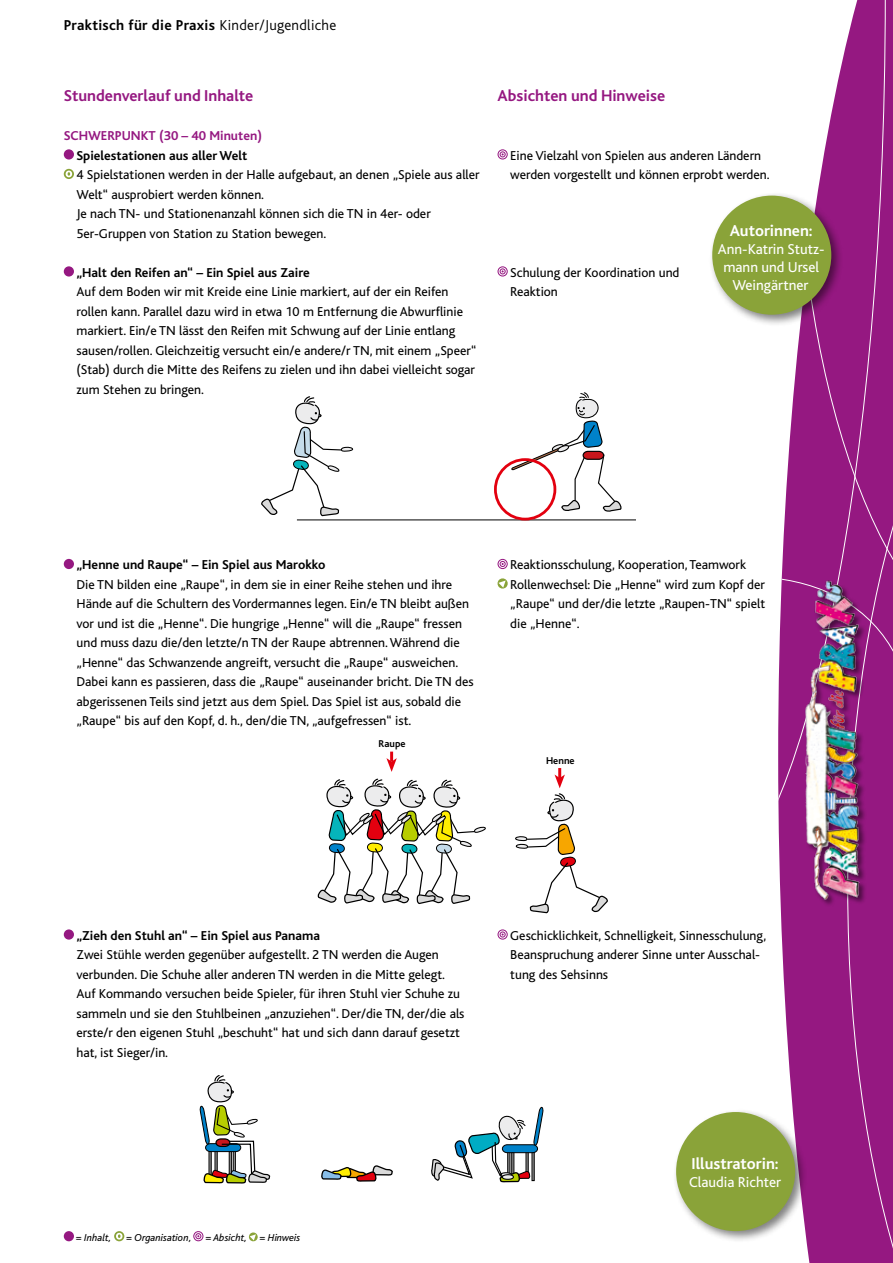
<style>
.page{position:relative;width:893px;height:1263px;background:#fff}
.page>*{position:absolute;margin:0;border:0;box-sizing:border-box;transform-origin:0 0}
.t1{font:700 16.5px "Bliss";color:#951881}
.t2{font:700 16.5px "Bliss";color:#fff}
.t3{font:15px/18px "Bliss";color:#fff;text-align:center}
.t4{font:700 15px "Bliss";letter-spacing:.02em;color:#000}
.t5{font:13.5px/19.5px "Bliss";color:#000}
.t6{font:700 13.5px "Bliss";color:#000}
.t7{font:700 13.5px "Bliss";color:#951881}
.t8{font:italic 10.5px "Bliss";color:#000}
.t9{font:700 10.35px "Bliss";color:#000}
.s1{font-weight:300}
</style>
<div class="page">
<svg style="left:817px;top:0;width:76px;height:301px"></svg>
<svg style="left:778px;top:301px;width:115px;height:962px;background:#9d298a"></svg>
<img style="left:805px;top:574px;width:62px;height:335px">
<div style="left:64px;top:149px;width:10px;height:11px;background:#951881;border-radius:50%"></div>
<svg style="left:64px;top:169px;width:10px;height:10px"></svg>
<svg style="left:66px;top:171px;width:6px;height:6px"></svg>
<div style="left:64px;top:266px;width:10px;height:11px;background:#951881;border-radius:50%"></div>
<div style="left:64px;top:559px;width:10px;height:10px;background:#951881;border-radius:50%"></div>
<div style="left:64px;top:929px;width:10px;height:11px;background:#951881;border-radius:50%"></div>
<div style="left:64px;top:1231px;width:10px;height:10px;background:#951881;border-radius:50%"></div>
<svg style="left:114px;top:1231px;width:10px;height:10px"></svg>
<svg style="left:116px;top:1233px;width:6px;height:6px"></svg>
<svg style="left:193px;top:1231px;width:10px;height:10px"></svg>
<svg style="left:248px;top:1232px;width:10px;height:10px"></svg>
<svg style="left:497px;top:149px;width:11px;height:11px"></svg>
<svg style="left:497px;top:266px;width:11px;height:11px"></svg>
<svg style="left:497px;top:559px;width:11px;height:10px"></svg>
<svg style="left:497px;top:578px;width:11px;height:11px"></svg>
<svg style="left:497px;top:929px;width:11px;height:11px"></svg>
<div style="left:672px;top:1108px;width:136px;height:135px;background:#000;opacity:.5"></div>
<div style="left:677px;top:1113px;width:117px;height:117px;background:#8aa339;border-radius:50%"></div>
<div style="left:676px;top:1112px;width:119px;height:119px;border:2px solid #8aa339;border-radius:50%"></div>
<div style="left:708px;top:192px;width:136px;height:135px;background:#000;opacity:.5"></div>
<div style="left:713px;top:197px;width:117px;height:117px;background:#8aa339;border-radius:50%"></div>
<div style="left:712px;top:196px;width:119px;height:119px;border:2px solid #8aa339;border-radius:50%"></div>
<svg style="left:317px;top:778px;width:169px;height:127px"></svg>
<svg style="left:515px;top:768px;width:93px;height:146px"></svg>
<svg style="left:386px;top:752px;width:11px;height:20px"></svg>
<svg style="left:321px;top:1165px;width:72px;height:17px"></svg>
<svg style="left:199px;top:1075px;width:72px;height:109px"></svg>
<svg style="left:431px;top:1106px;width:113px;height:77px"></svg>
<svg style="left:261px;top:396px;width:92px;height:121px"></svg>
<hr style="left:297px;top:519px;width:338px;height:1px;background:#000">
<svg style="left:511px;top:392px;width:111px;height:119px"></svg>
<div style="left:494px;top:458px;width:62px;height:62px;border:3px solid #e3000f;border-radius:50%"></div>
<p class="t4" style="left:64px;top:18px;width:274px">Praktisch für die Praxis <span class="s1">Kinder/Jugendliche</span></p>
<p class="t1" style="left:64px;top:87px;width:191px">Stundenverlauf und Inhalte</p>
<p class="t7" style="left:64px;top:129px;width:200px">SCHWERPUNKT (30 – 40 Minuten)</p>
<p class="t6" style="left:77px;top:148px;width:172px">Spielestationen aus aller Welt</p>
<p class="t5" style="left:77px;top:165px;width:405px">4 Spielstationen werden in der Halle aufgebaut, an denen „Spiele aus aller Welt“ ausprobiert werden können.<br>Je nach TN- und Stationenanzahl können sich die TN in 4er- oder 5er-Gruppen von Station zu Station bewegen.</p>
<p class="t6" style="left:77px;top:265px;width:235px">„Halt den Reifen an“ – Ein Spiel aus Zaire</p>
<p class="t5" style="left:77px;top:282px;width:401px">Auf dem Boden wir mit Kreide eine Linie markiert, auf der ein Reifen rollen kann. Parallel dazu wird in etwa 10 m Entfernung die Abwurflinie markiert. Ein/e TN lässt den Reifen mit Schwung auf der Linie entlang sausen/rollen. Gleichzeitig versucht ein/e andere/r TN, mit einem „Speer“ (Stab) durch die Mitte des Reifens zu zielen und ihn dabei vielleicht sogar zum Stehen zu bringen.</p>
<p class="t1" style="left:497px;top:87px;width:169px">Absichten und Hinweise</p>
<p class="t5" style="left:510px;top:146px;width:261px">Eine Vielzahl von Spielen aus anderen Ländern werden vorgestellt und können erprobt werden.</p>
<p class="t5" style="left:510px;top:263px;width:171px">Schulung der Koordination und<br>Reaktion</p>
<p class="t2" style="left:730px;top:222px;width:85px">Autorinnen:</p>
<p class="t3" style="left:718px;top:240px;width:108px">Ann-Katrin Stutz&shy;mann und Ursel<br>Weingärtner</p>
<p class="t6" style="left:77px;top:558px;width:251px">„Henne und Raupe“ – Ein Spiel aus Marokko</p>
<p class="t5" style="left:77px;top:575px;width:399px">Die TN bilden eine „Raupe“, in dem sie in einer Reihe stehen und ihre Hände auf die Schultern des Vordermannes legen. Ein/e TN bleibt außen vor und ist die „Henne“. Die hungrige „Henne“ will die „Raupe“ fressen und muss dazu die/den letzte/n TN der Raupe abtrennen. Während die „Henne“ das Schwanzende angreift, versucht die „Raupe“ ausweichen.<br>Dabei kann es passieren, dass die „Raupe“ auseinander bricht. Die TN des abgerissenen Teils sind jetzt aus dem Spiel. Das Spiel ist aus, sobald die „Raupe“ bis auf den Kopf, d. h., den/die TN, „aufgefressen“ ist.</p>
<p class="t9" style="left:379px;top:738px;width:29px">Raupe</p>
<p class="t5" style="left:510px;top:555px;width:256px">Reaktionsschulung, Kooperation, Teamwork Rollenwechsel: Die „Henne“ wird zum Kopf der „Raupe“ und der/die letzte „Raupen-TN“ spielt die „Henne“.</p>
<p class="t9" style="left:546px;top:755px;width:30px">Henne</p>
<p class="t6" style="left:77px;top:928px;width:245px">„Zieh den Stuhl an“ – Ein Spiel aus Panama</p>
<p class="t5" style="left:77px;top:945px;width:389px">Zwei Stühle werden gegenüber aufgestellt. 2 TN werden die Augen verbunden. Die Schuhe aller anderen TN werden in die Mitte gelegt.<br>Auf Kommando versuchen beide Spieler, für ihren Stuhl vier Schuhe zu sammeln und sie den Stuhlbeinen „anzuziehen“. Der/die TN, der/die als erste/r den eigenen Stuhl „beschuht“ hat und sich dann darauf gesetzt hat, ist Sieger/in.</p>
<p class="t8" style="left:76px;top:1232px;width:37px">= Inhalt,</p>
<p class="t8" style="left:126px;top:1232px;width:67px">= Organisation,</p>
<p class="t8" style="left:205px;top:1232px;width:96px">= Absicht, = Hinweis</p>
<p class="t5" style="left:510px;top:926px;width:258px">Geschicklichkeit, Schnelligkeit, Sinnesschulung,<br>Beanspruchung anderer Sinne unter Ausschal&shy;tung des Sehsinns</p>
<p class="t2" style="left:691px;top:1155px;width:89px">Illustratorin:</p>
<p class="t3" style="left:689px;top:1174px;width:94px">Claudia Richter</p>
</div>
